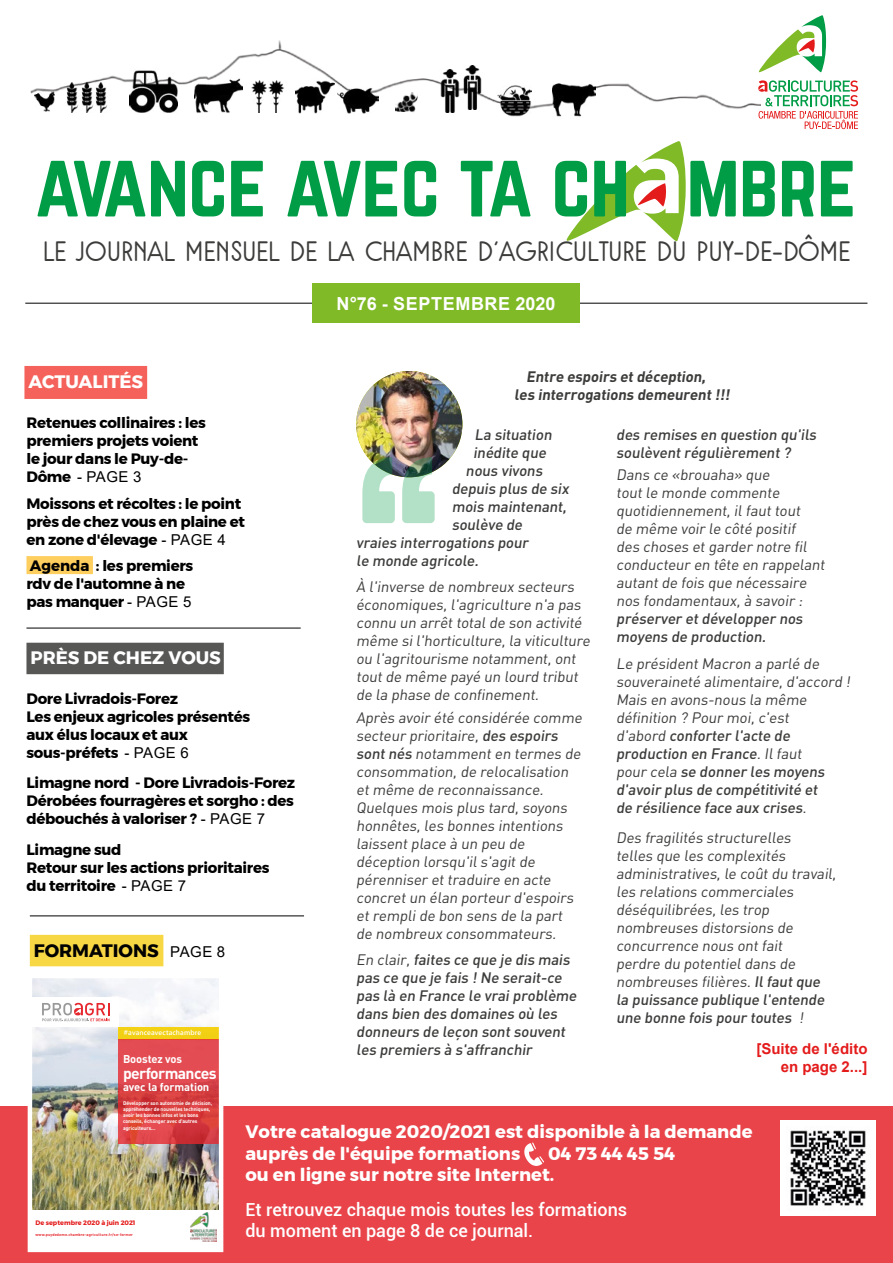
<style>
.page{position:relative;width:893px;height:1263px;background:#fff}
.page>*{position:absolute;margin:0;border:0;box-sizing:border-box;transform-origin:0 0}
.t1{font:79.5px "Norwester";letter-spacing:-.01em;color:#009c46}
.t2{font:31.5px "Rampung";letter-spacing:-.03em;color:#3c3c3b}
.t3{font:700 18px/21.6px "Montserrat";color:#fff}
.t4{font:500 18px/21.6px "Roboto";color:#fff}
.t5{font:700 18px "Arial";letter-spacing:.035em;color:#fff}
.t6{font:700 18px "Montserrat";color:#000}
.t7{font:700 15.75px "DIN Pro";letter-spacing:-.04em;color:#fff}
.t8{font:15px/18px "DIN Pro";color:#3c3c3b}
.t9{font:700 15px/18px "Montserrat";letter-spacing:-.02em;color:#000}
.t10{font:500 15px/18px "DIN Pro";color:#3c3c3b}
.t11{font:700 15px/18px "DIN Pro";color:#3c3c3b}
.t12{font:700 15px/18px "Arial";color:#e41b1b;text-align:right}
.t13{font:15px "Arial";color:#000}
.t14{font:700 11.25px "DIN Pro";letter-spacing:-.01em;color:#fff}
.t15{font:600 7.05px "Segoe UI";letter-spacing:.02em;color:#fff}
.t16{font:700 6.45px "Montserrat";color:#e41b1b}
.t17{font:700 5.1px/6.1px "DIN Pro";letter-spacing:-.01em;color:#fff}
.t18{font:700 3.9px "DIN Pro";letter-spacing:.03em;color:#e6272d}
.s1{font-weight:500}
.s2{font-weight:400}
.s3{font-family:"Montserrat";font-weight:700}
.s4{font-family:"Arial";font-weight:400}
.s5{font-family:"Arial";font-weight:400;font-size:15px}
</style>
<div class="page">
<div style="left:0;top:1107px;width:893px;height:156px;background:#e8444a"></div>
<img style="left:356px;top:371px;width:106px;height:106px;border-radius:53px">
<hr style="left:25px;top:303px;width:842px;height:1px;background:#000">
<div style="left:24px;top:366px;width:123px;height:33px;background:#f5625c"></div>
<div style="left:26px;top:556px;width:67px;height:18px;background:#fece5e"></div>
<svg style="left:402px;top:457px;width:33px;height:66px;background:#a2c2af"></svg>
<svg style="left:362px;top:457px;width:33px;height:66px"></svg>
<div style="left:26px;top:643px;width:198px;height:31px;background:#575756"></div>
<hr style="left:26px;top:628px;width:275px;height:1px;background:#000">
<div style="left:30px;top:976px;width:191px;height:266px;background:#fff"></div>
<img style="left:33px;top:979px;width:185px;height:230px">
<div style="left:30px;top:997px;width:88px;height:30px;background:#fff"></div>
<svg style="left:42px;top:1003px;width:67px;height:19px"></svg>
<img style="left:191px;top:1213px;width:25px;height:29px">
<div style="left:118px;top:1027px;width:103px;height:12px;background:#f2d013"></div>
<svg style="left:118px;top:1039px;width:100px;height:104px;background:#dc4347"></svg>
<div style="left:28px;top:974px;width:195px;height:278px;border:4px solid #fff"></div>
<svg style="left:524px;top:1143px;width:20px;height:23px"></svg>
<hr style="left:30px;top:916px;width:274px;height:1px;background:#000">
<div style="left:30px;top:935px;width:133px;height:31px;background:#f8d745"></div>
<img style="left:781px;top:1120px;width:95px;height:95px">
<svg style="left:760px;top:80px;width:98px;height:49px"></svg>
<svg style="left:760px;top:15px;width:66px;height:57px"></svg>
<svg style="left:567px;top:141px;width:119px;height:100px"></svg>
<div style="left:312px;top:284px;width:268px;height:39px;background:#80ba27"></div>
<img style="left:30px;top:40px;width:730px;height:79px">
<img style="left:394px;top:90px;width:24px;height:23px">
<img style="left:194px;top:71px;width:49px;height:48px">
<img style="left:337px;top:80px;width:41px;height:39px">
<img style="left:129px;top:67px;width:49px;height:49px">
<img style="left:295px;top:77px;width:39px;height:39px">
<img style="left:276px;top:80px;width:16px;height:33px">
<img style="left:58px;top:83px;width:58px;height:30px">
<img style="left:248px;top:80px;width:28px;height:33px">
<img style="left:552px;top:78px;width:44px;height:41px">
<img style="left:434px;top:69px;width:28px;height:44px">
<img style="left:457px;top:66px;width:27px;height:43px">
<img style="left:35px;top:91px;width:20px;height:21px">
<h1 class="t1" style="left:35px;top:147px;width:823px">AVANCE AVEC TA CH MBRE</h1>
<h2 class="t2" style="left:42px;top:235px;width:810px">LE JOURNAL MENSUEL DE LA CHAMBRE D’AGRICULTURE DU PUY-DE-DÔME</h2>
<p class="t5" style="left:336px;top:291px;width:221px">N°76 - SEPTEMBRE 2020</p>
<p class="t11" style="left:514px;top:367px;width:220px;text-indent:12px">Entre espoirs etdéception, les interrogations demeurent!!!</p>
<p class="t10" style="left:475px;top:425px;width:81px">La situation</p>
<p class="t10" style="left:473px;top:443px;width:77px">inédite que</p>
<p class="t10" style="left:466px;top:461px;width:81px">nous vivons</p>
<p class="t10" style="left:452px;top:479px;width:121px">depuis plus de six</p>
<p class="t10" style="left:452px;top:497px;width:119px">mois maintenant,</p>
<p class="t10" style="left:452px;top:515px;width:75px">soulève de</p>
<p class="t10" style="left:356px;top:533px;width:176px">vraies interrogations pour</p>
<p class="t10" style="left:356px;top:551px;width:127px">le monde agricole.</p>
<p class="t8" style="left:356px;top:577px;width:238px">À l'inverse de nombreux secteurs économiques,l'agriculture n'a pas connu un arrêttotalde son activité même sil'horticulture,la viticulture ou l'agritourisme notamment,ont toutde même payé un lourd tribut de la phase de confinement.</p>
<p class="t8" style="left:356px;top:707px;width:230px">Après avoir été considérée comme secteur prioritaire,<span class="s1">des espoirs sontnés</span> notammenten termes de consommation,de relocalisation etmême de reconnaissance.<br>Quelques mois plus tard,soyons honnêtes,les bonnes intentions laissentplace à un peu de déception lorsqu'ils'agitde pérenniser ettraduire en acte concretun élan porteur d'espoirs etremplide bon sens de la part de nombreux consommateurs.</p>
<p class="t10" style="left:356px;top:950px;width:225px"><span class="s2">En clair,</span>faites ce que je dis mais pas ce que je fais ! Ne serait-ce pas là en France le vraiproblème dans bien des domaines où les donneurs de leçon sontsouvent les premiers à s'affranchir</p>
<p class="t3" style="left:28px;top:371px;width:116px">ACTUALITÉS</p>
<p class="t9" style="left:26px;top:414px;width:181px">Retenues collinaires : les premiers projets voient le jour dans le Puy-de-</p>
<p class="t13" style="left:26px;top:466px;width:116px"><span class="s3">Dôme</span> - PAGE 3</p>
<p class="t9" style="left:26px;top:494px;width:220px">Moissons et récoltes : le point près de chez vous en plaine et en zone d'élevage <span class="s4">- PAGE 4</span></p>
<p class="t9" style="left:26px;top:557px;width:168px">Agenda : les premiers rdv de l'automne à ne pas manquer <span class="s4">- PAGE 5</span></p>
<p class="t10" style="left:616px;top:425px;width:204px">des remises en question qu'ils soulèventrégulièrement?</p>
<p class="t8" style="left:616px;top:465px;width:213px">Dans ce «brouaha» que<br>toutle monde commente quotidiennement,ilfauttout<br>de même voir le côté positif des choses etgarder notre fil conducteur en tête en rappelant autantde fois que nécessaire nos fondamentaux,à savoir :</p>
<p class="t10" style="left:616px;top:609px;width:191px">préserver etdévelopper nos moyens de production.</p>
<p class="t8" style="left:616px;top:653px;width:238px">Le présidentMacron a parlé de souveraineté alimentaire,d'accord !<br>Mais en avons-nous la même définition ? Pour moi,c'est<br>d'abord <span class="s1">conforter l'acte de production en France</span>.Ilfaut<br>pour cela <span class="s1">se donner les moyens d'avoir plus de compétitivité et<br>de résilience face aux crises</span>.</p>
<p class="t8" style="left:616px;top:828px;width:224px">Des fragilités structurelles<br>telles que les complexités administratives,le coûtdu travail, les relations commerciales déséquilibrées,les trop nombreuses distorsions de concurrence nous ontfait<br>perdre du potentieldans de nombreuses filières.<span class="s1">Ilfautque la puissance publique l'entende une bonne fois pour toutes</span> !</p>
<p class="t3" style="left:30px;top:647px;width:192px">PRÈS DE CHEZ VOUS</p>
<p class="t9" style="left:26px;top:689px;width:225px">Dore Livradois-Forez<br>Les enjeux agricoles présentés aux élus locaux et aux sous-préfets <span class="s4">- PAGE 6</span></p>
<p class="t9" style="left:26px;top:774px;width:270px;text-align:justify">Limagne nord - Dore Livradois-Forez Dérobées fourragères et sorgho : des débouchés à valoriser ? <span class="s4">- PAGE 7</span></p>
<p class="t9" style="left:26px;top:841px;width:245px">Limagne sud<br>Retour sur les actions prioritaires du territoire <span class="s4">- PAGE 7</span></p>
<p class="t6" style="left:34px;top:936px;width:193px">FORMATIONS <span class="s5">PAGE 8</span></p>
<p class="t15" style="left:124px;top:1026px;width:79px">#avanceavectachambre</p>
<p class="t12" style="left:756px;top:1040px;width:113px">[Suite de l'édito en page 2...]</p>
<p class="t14" style="left:123px;top:1050px;width:61px">Boostez vos</p>
<p class="t7" style="left:123px;top:1060px;width:95px">performances</p>
<p class="t14" style="left:123px;top:1078px;width:88px">avec la formation</p>
<p class="t17" style="left:123px;top:1099px;width:91px">Développer son autonomie de décision, appréhender de nouvelles techniques, avoir les bonnes infos et les bons conseils, échanger avec d'autres agriculteurs...</p>
<p class="t3" style="left:245px;top:1121px;width:509px">Votre catalogue 2020/2021 est disponible à la demande auprès de l'équipe formations</p>
<p class="t3" style="left:245px;top:1142px;width:431px;text-indent:303px">04 73 44 45 54 ou en ligne sur notre site Internet.</p>
<p class="t4" style="left:245px;top:1197px;width:383px">Et retrouvez chaque mois toutes les formations du moment en page 8 de ce journal.</p>
<p class="t16" style="left:36px;top:1217px;width:102px">De septembre 2020 à juin 2021</p>
<p class="t18" style="left:36px;top:1231px;width:99px">www.puydedome.chambre-agriculture.fr/se-former</p>
</div>
